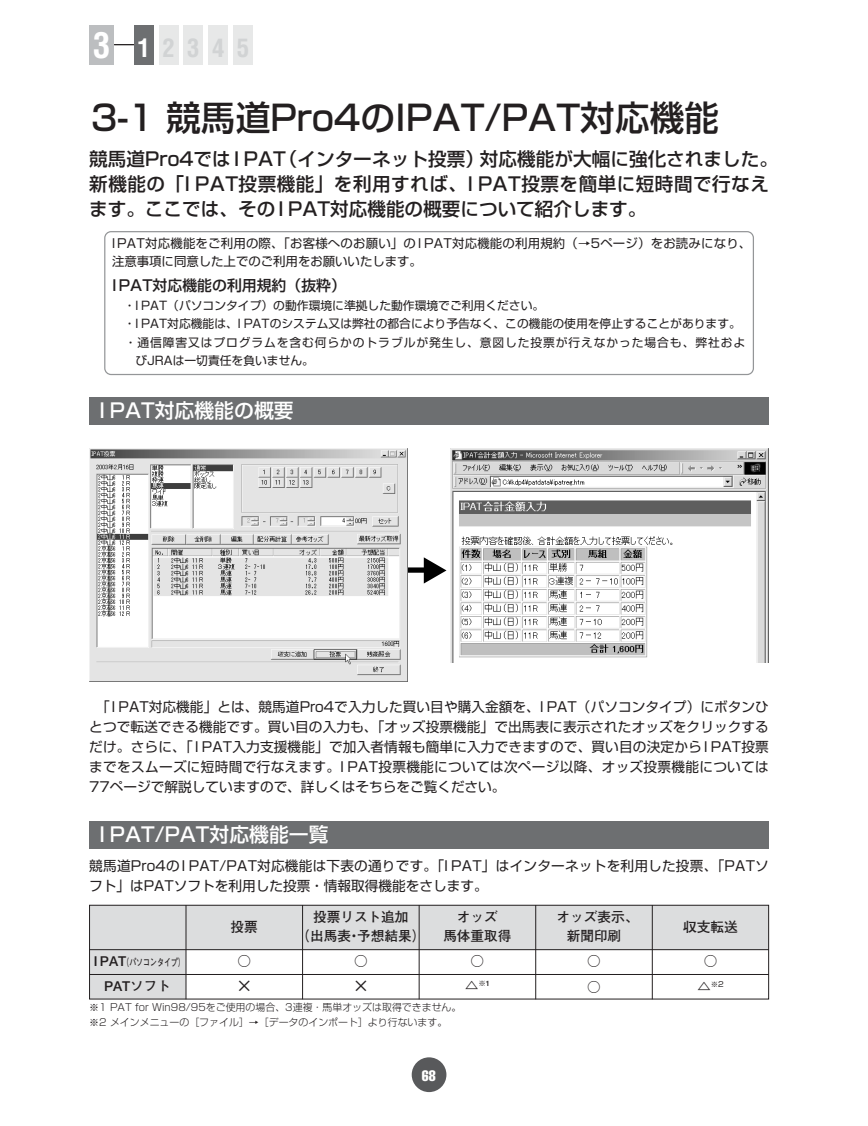
<style>
.page{position:relative;width:868px;height:1126px;background:#fff}
.page>*{position:absolute;margin:0;border:0;box-sizing:border-box;transform-origin:0 0}
.t1{font:500 34.65px "Shin Go";color:#231f20}
.t2{font:700 condensed 24.85px "Helvetica";letter-spacing:.5em;color:#d1d3d4}
.t3{font:500 19.78px "Shin Go";color:#fff}
.t4{font:500 18.55px/24.8px "Shin Go";color:#231f20}
.t5{font:500 14.88px "Shin Go";color:#231f20}
.t6{font:extra-condensed 14.88px "Helvetica";color:#fff}
.t7{font:13.65px/19.8px "Shin Go";letter-spacing:.015em;color:#231f20;text-align:justify}
.t8{font:700 13.65px/19.8px "Futo Go B101";color:#231f20;text-align:center}
.t9{font:12.42px/18.6px "Shin Go";letter-spacing:.015em;color:#231f20}
.t10{font:11.72px "Shin Go";color:#231f20}
.t11{font:11.72px "Shin Go";letter-spacing:.075em;color:#231f20}
.t12{font:300 9.97px/14.9px "Shin Go";color:#231f20}
.t13{font:700 9.97px "Futo Go B101";color:#231f20;scale:.7 1}
.t14{font:700 7.35px "Futo Go B101";color:#231f20}
.t15{font:7.35px "Shin Go";color:#231f20}
.s1{font-size:34.65px;color:#fff}
.s2{color:#fff}
.s3{font-size:13.65px}
</style>
<div class="page">
<div style="left:412px;top:1057px;width:34px;height:34px;background:#58595b;border-radius:50%"></div>
<div style="left:89px;top:397px;width:680px;height:28px;background:#6d6f71"></div>
<img style="left:451px;top:448px;width:318px;height:214px">
<img style="left:89px;top:448px;width:319px;height:233px">
<div style="left:89px;top:25px;width:25px;height:39px;background:#bcbec0"></div>
<div style="left:134px;top:25px;width:20px;height:39px;background:#6d6f71"></div>
<div style="left:159px;top:25px;width:20px;height:39px;background:#e7e8e8"></div>
<div style="left:184px;top:25px;width:19px;height:39px;background:#e7e8e8"></div>
<div style="left:208px;top:25px;width:20px;height:39px;background:#e7e8e8"></div>
<div style="left:233px;top:25px;width:20px;height:39px;background:#e7e8e8"></div>
<svg style="left:114px;top:44px;width:20px;height:1px"></svg>
<svg style="left:104px;top:231px;width:650px;height:144px"></svg>
<div style="left:409px;top:567px;width:29px;height:5px;background:#000"></div>
<svg style="left:424px;top:557px;width:23px;height:26px"></svg>
<div style="left:89px;top:820px;width:680px;height:28px;background:#6d6f71"></div>
<div style="left:89px;top:904px;width:97px;height:70px;background:#dcddde"></div>
<div style="left:89px;top:974px;width:97px;height:25px;background:#dcddde"></div>
<div style="left:186px;top:904px;width:117px;height:45px;background:#dcddde"></div>
<div style="left:303px;top:904px;width:116px;height:45px;background:#dcddde"></div>
<div style="left:419px;top:904px;width:117px;height:45px;background:#dcddde"></div>
<div style="left:536px;top:904px;width:116px;height:45px;background:#dcddde"></div>
<div style="left:652px;top:904px;width:117px;height:45px;background:#dcddde"></div>
<hr style="left:89px;top:949px;width:680px;height:1px;background:#231f20">
<hr style="left:89px;top:974px;width:680px;height:1px;background:#231f20">
<hr style="left:186px;top:904px;width:1px;height:95px;background:#231f20">
<hr style="left:302px;top:904px;width:1px;height:95px;background:#231f20">
<hr style="left:419px;top:904px;width:1px;height:95px;background:#231f20">
<hr style="left:535px;top:904px;width:1px;height:95px;background:#231f20">
<hr style="left:652px;top:904px;width:1px;height:95px;background:#231f20">
<div style="left:89px;top:904px;width:680px;height:95px;border:1px solid #231f20"></div>
<h2 class="t2" style="left:93px;top:38px;width:158px"><span class="s1">3</span> <span class="s2">1</span>2345</h2>
<h1 class="t1" style="left:91px;top:105px;width:630px">3-1 競馬道Pro4のIPAT/PAT対応機能</h1>
<h3 class="t4" style="left:89px;top:148px;width:690px">競馬道Pro4ではI PAT（インターネット投票）対応機能が大幅に強化されました。新機能の「I PAT投票機能」を利用すれば、I PAT投票を簡単に短時間で行なえます。ここでは、そのI PAT対応機能の概要について紹介します。</h3>
<p class="t9" style="left:112px;top:235px;width:641px">I PAT対応機能をご利用の際、「お客様へのお願い」のI PAT対応機能の利用規約（→5ページ）をお読みになり、注意事項に同意した上でのご利用をお願いいたします。</p>
<p class="t5" style="left:112px;top:280px;width:236px">I PAT対応機能の利用規約（抜粋）</p>
<p class="t10" style="left:124px;top:301px;width:422px">・I PAT（パソコンタイプ）の動作環境に準拠した動作環境でご利用ください。</p>
<p class="t10" style="left:124px;top:319px;width:619px">・I PAT対応機能は、I PATのシステム又は弊社の都合により予告なく、この機能の使用を停止することがあります。</p>
<p class="t11" style="left:125px;top:338px;width:622px">・通信障害又はプログラムを含む何らかのトラブルが発生し、意図した投票が行えなかった場合も、弊社およ</p>
<p class="t10" style="left:136px;top:356px;width:180px">びJRAは一切責任を負いません。</p>
<h3 class="t3" style="left:99px;top:403px;width:196px">I PAT対応機能の概要</h3>
<p class="t7" style="left:89px;top:698px;width:681px;text-indent:7px">「I PAT対応機能」とは、競馬道Pro4で入力した買い目や購入金額を、I PAT（パソコンタイプ）にボタンひとつで転送できる機能です。買い目の入力も、「オッズ投票機能」で出馬表に表示されたオッズをクリックするだけ。さらに、「I PAT入力支援機能」で加入者情報も簡単に入力できますので、買い目の決定からI PAT投票までをスムーズに短時間で行なえます。I PAT投票機能については次ページ以降、オッズ投票機能については77ページで解説していますので、詳しくはそちらをご覧ください。</p>
<h3 class="t3" style="left:99px;top:826px;width:231px">I PAT/PAT対応機能一覧</h3>
<p class="t7" style="left:89px;top:857px;width:681px">競馬道Pro4のI PAT/PAT対応機能は下表の通りです。「I PAT」はインターネットを利用した投票、「PATソフト」はPATソフトを利用した投票・情報取得機能をさします。</p>
<p class="t8" style="left:231px;top:917px;width:29px">投票</p>
<p class="t8" style="left:296px;top:908px;width:130px">投票リスト追加<br>（出馬表・予想結果）</p>
<p class="t8" style="left:443px;top:908px;width:70px">オッズ<br>馬体重取得</p>
<p class="t8" style="left:557px;top:908px;width:83px">オッズ表示、新聞印刷</p>
<p class="t8" style="left:683px;top:917px;width:56px">収支転送</p>
<p class="t13" style="left:94px;top:958px;width:132px"><span class="s3">I PAT</span>（パソコンタイプ）</p>
<p class="t8" style="left:237px;top:952px;width:15px">○</p>
<p class="t8" style="left:354px;top:952px;width:15px">○</p>
<p class="t8" style="left:471px;top:952px;width:15px">○</p>
<p class="t8" style="left:587px;top:952px;width:15px">○</p>
<p class="t8" style="left:704px;top:952px;width:15px">○</p>
<p class="t8" style="left:104px;top:977px;width:69px">PATソフト</p>
<p class="t8" style="left:237px;top:977px;width:15px">×</p>
<p class="t8" style="left:354px;top:977px;width:15px">×</p>
<p class="t14" style="left:465px;top:980px;width:27px"><span class="s3">△</span>※1</p>
<p class="t8" style="left:587px;top:977px;width:15px">○</p>
<p class="t15" style="left:697px;top:981px;width:28px"><span class="s3">△</span>※2</p>
<p class="t12" style="left:89px;top:1000px;width:374px">※1 PAT for Win98/95をご使用の場合、3連複・馬単オッズは取得できません。※2 メインメニューの［ファイル］→［データのインポート］より行ないます。</p>
<p class="t6" style="left:422px;top:1069px;width:15px">68</p>
</div>
